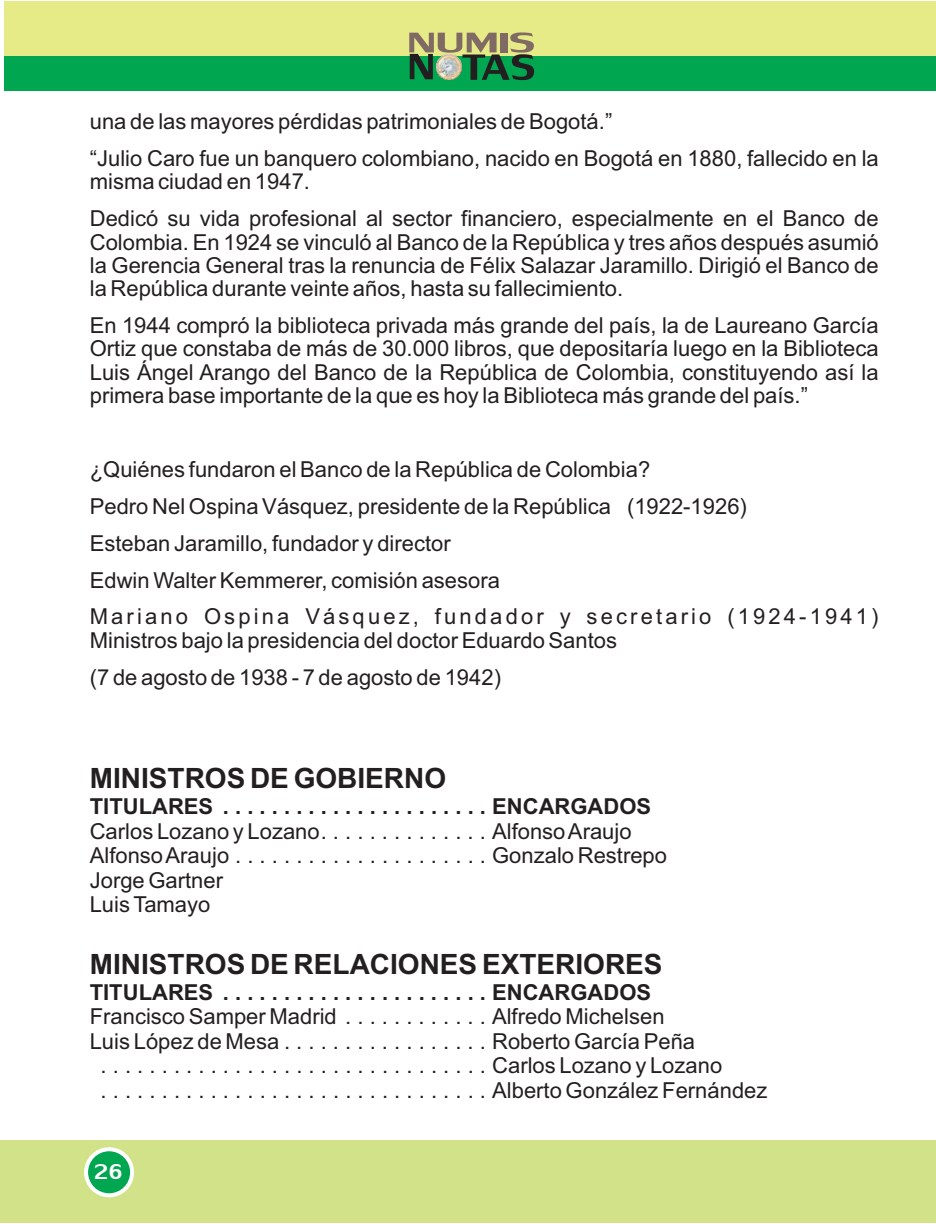
<style>
.page{position:relative;width:936px;height:1224px;background:#fff}
.page>*{position:absolute;margin:0;border:0;box-sizing:border-box;transform-origin:0 0}
.t1{font:54.4px "Lily UPC";color:#231f20;scale:1.15 1}
.t2{font:42.4px "Lily UPC";color:#806b64;scale:1.57 1}
.t3{font:31.8px "Lily UPC";color:#fff}
.t4{font:700 28px "Arial";color:#231f20}
.t5{font:22px/36.8px "Arial";color:#231f20}
.t6{font:700 22px "Arial";color:#231f20}
</style>
<div class="page">
<div style="left:0;top:1141px;width:935px;height:82px;background:#d2e288"></div>
<svg style="left:84px;top:1147px;width:50px;height:50px;background:#4bc082"></svg>
<div style="left:4px;top:1px;width:931px;height:55px;background:#e6ea87"></div>
<div style="left:4px;top:56px;width:931px;height:34px;background:#00a650"></div>
<svg style="left:409px;top:54px;width:24px;height:25px"></svg>
<img style="left:436px;top:54px;width:26px;height:26px">
<h2 class="t2" style="left:407px;top:24px;width:83px">NUMIS</h2>
<h1 class="t1" style="left:462px;top:43px;width:65px">TAS</h1>
<p class="t5" style="left:90px;top:105px;width:790px">una de las mayores pérdidas patrimoniales de Bogotá.”<br>“Julio Caro fue un banquero colombiano, nacido en Bogotá en 1880, fallecido en la</p>
<p class="t5" style="left:90px;top:165px;width:790px">misma ciudad en 1947.<br>Dedicó su vida profesional al sector financiero, especialmente en el Banco de</p>
<p class="t5" style="left:90px;top:232px;width:790px;line-height:23.4px;text-align:justify">Colombia. En 1924 se vinculó al Banco de la República y tres años después asumió la Gerencia General tras la renuncia de Félix Salazar Jaramillo. Dirigió el Banco de la República durante veinte años, hasta su fallecimiento.</p>
<p class="t5" style="left:90px;top:316px;width:790px;line-height:23.4px;text-align:justify">En 1944 compró la biblioteca privada más grande del país, la de Laureano García Ortiz que constaba de más de 30.000 libros, que depositaría luego en la Biblioteca Luis Ángel Arango del Banco de la República de Colombia, constituyendo así la primera base importante de la que es hoy la Biblioteca más grande del país.”</p>
<p class="t5" style="left:90px;top:453px;width:790px">¿Quiénes fundaron el Banco de la República de Colombia?<br>Pedro Nel Ospina Vásquez, presidente de la República (1922-1926)<br>Esteban Jaramillo, fundador y director<br>Edwin Walter Kemmerer, comisión asesora<br>Mariano Ospina Vásquez, fundador y secretario (1924-1941)</p>
<p class="t5" style="left:90px;top:624px;width:529px">Ministros bajo la presidencia del doctor Eduardo Santos (7 de agosto de 1938 - 7 de agosto de 1942)</p>
<p class="t4" style="left:90px;top:768px;width:358px">MINISTROS DE GOBIERNO</p>
<p class="t6" style="left:90px;top:798px;width:563px">TITULARES ......................ENCARGADOS</p>
<p class="t5" style="left:90px;top:821px;width:579px;line-height:24.6px">Carlos Lozano y Lozano. . . . . . . . . . . . . . Alfonso Araujo Alfonso Araujo . . . . . . . . . . . . . . . . . . . . . Gonzalo Restrepo Jorge Gartner<br>Luis Tamayo</p>
<p class="t4" style="left:90px;top:953px;width:574px">MINISTROS DE RELACIONES EXTERIORES</p>
<p class="t6" style="left:90px;top:984px;width:563px">TITULARES ......................ENCARGADOS</p>
<p class="t5" style="left:90px;top:1000px;width:576px">Francisco Samper Madrid . . . . . . . . . . . . Alfredo Michelsen</p>
<p class="t5" style="left:90px;top:1025px;width:607px">Luis López de Mesa . . . . . . . . . . . . . . . . . Roberto García Peña</p>
<p class="t5" style="left:101px;top:1049px;width:623px">................................Carlos Lozano y Lozano</p>
<p class="t5" style="left:101px;top:1074px;width:668px">................................Alberto González Fernández</p>
<h3 class="t3" style="left:94px;top:1157px;width:30px">26</h3>
</div>
